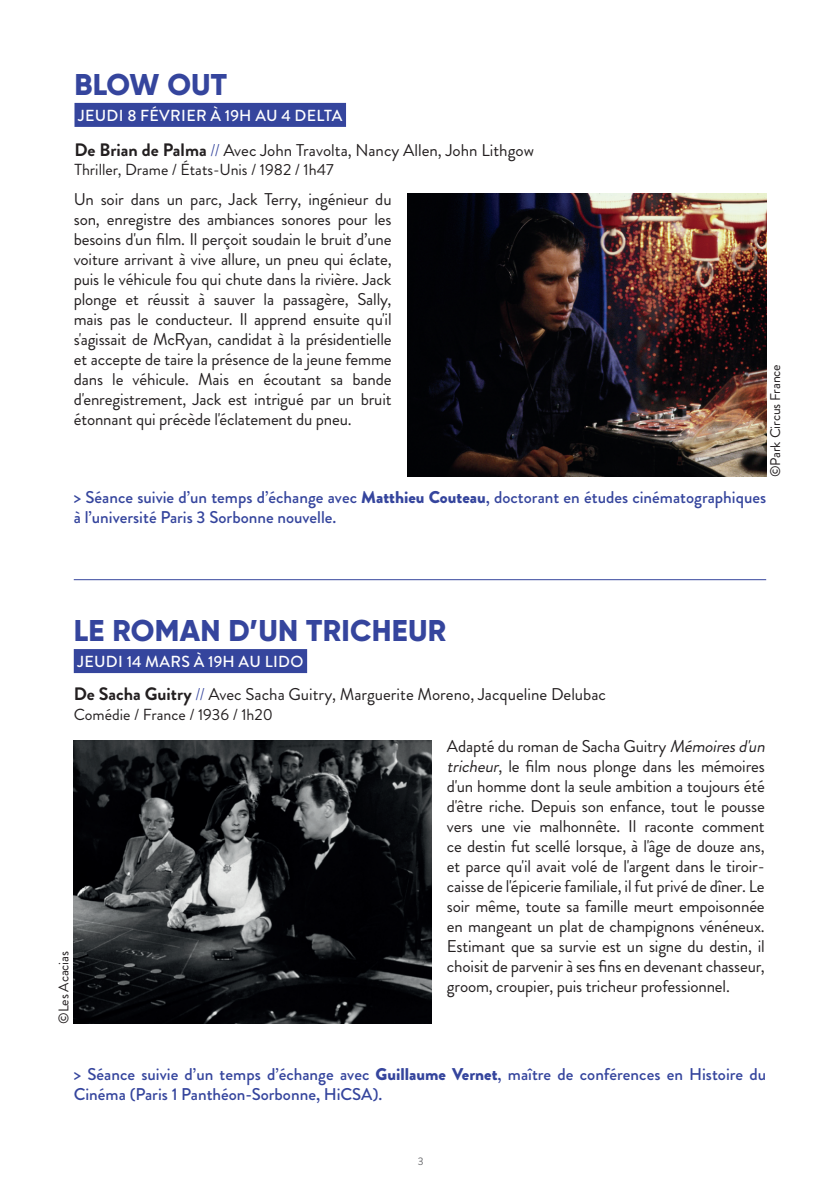
<style>
.page{position:relative;width:840px;height:1191px;background:#fff}
.page>*{position:absolute;margin:0;border:0;box-sizing:border-box;transform-origin:0 0}
.t1{font:800 30px "Gilroy";letter-spacing:.01em;color:#35459d}
.t2{font:17px/20px "Brandon Grotesque";letter-spacing:-.01em;color:#231f20;text-align:justify}
.t3{font:500 17px/20px "Brandon Grotesque";color:#35459d}
.t4{font:16px "Brandon Grotesque";color:#231f20}
.t5{font:500 16px "Brandon Grotesque";letter-spacing:.02em;color:#fff}
.t6{font:14px "Brandon Grotesque";letter-spacing:-.01em;color:#231f20}
.t7{font:11px "Brandon Grotesque";color:#6c6d70}
.s1{font-weight:700;font-size:18px}
.s2{font-family:"Frutiger";font-weight:300;font-stretch:condensed;color:#35459d}
.s3{font-weight:900}
.s4{font-style:italic}
</style>
<div class="page">
<div style="left:74px;top:103px;width:272px;height:24px;background:#35459d"></div>
<img style="left:407px;top:193px;width:358px;height:284px">
<hr style="left:74px;top:579px;width:691px;height:1px;background:#35459d">
<div style="left:74px;top:649px;width:233px;height:24px;background:#35459d"></div>
<img style="left:74px;top:740px;width:357px;height:283px">
<h1 class="t1" style="left:75px;top:65px;width:154px">BLOW OUT</h1>
<p class="t5" style="left:78px;top:104px;width:265px">JEUDI 8 FÉVRIER À 19H AU 4 DELTA</p>
<p class="t2" style="left:74px;top:140px;width:460px"><span class="s1">De Brian de Palma</span> <span class="s2">//</span> Avec John Travolta, Nancy Allen, John Lithgow</p>
<p class="t4" style="left:74px;top:158px;width:260px">Thriller, Drame / États-Unis / 1982 / 1h47</p>
<p class="t2" style="left:74px;top:190px;width:319px">Un soir dans un parc, Jack Terry, ingénieur du son, enregistre des ambiances sonores pour les besoins d'un film. Il perçoit soudain le bruit d’une voiture arrivant à vive allure, un pneu qui éclate, puis le véhicule fou qui chute dans la rivière. Jack plonge et réussit à sauver la passagère, Sally, mais pas le conducteur. Il apprend ensuite qu'il s'agissait de McRyan, candidat à la présidentielle et accepte de taire la présence de la jeune femme dans le véhicule. Mais en écoutant sa bande d'enregistrement, Jack est intrigué par un bruit étonnant qui précède l'éclatement du pneu.</p>
<p class="t6" style="left:765px;top:477px;width:114px;rotate:-90deg">©Park Circus France</p>
<p class="t3" style="left:74px;top:487px;width:693px">&gt; Séance suivie d’un temps d’échange avec <span class="s3">Matthieu Couteau</span>, doctorant en études cinématographiques à l’université Paris 3 Sorbonne nouvelle.</p>
<h1 class="t1" style="left:74px;top:611px;width:374px">LE ROMAN D’UN TRICHEUR</h1>
<p class="t5" style="left:77px;top:650px;width:227px">JEUDI 14 MARS À 19H AU LIDO</p>
<p class="t2" style="left:74px;top:685px;width:533px"><span class="s1">De Sacha Guitry</span> <span class="s2">//</span> Avec Sacha Guitry, Marguerite Moreno, Jacqueline Delubac</p>
<p class="t4" style="left:74px;top:703px;width:200px">Comédie / France / 1936 / 1h20</p>
<p class="t6" style="left:54px;top:1023px;width:74px;rotate:-90deg">©Les Acacias</p>
<p class="t2" style="left:446px;top:736px;width:323px;text-align:left">Adapté du roman de Sacha Guitry <span class="s4">Mémoiresd'un tricheur</span>, le film nous plonge dans les mémoires d'un homme dont la seule ambition a toujours été d'être riche. Depuis son enfance, tout le pousse vers une vie malhonnête. Il raconte comment ce destin fut scellé lorsque, à l'âge de douze ans, et parce qu'il avait volé de l'argent dans le tiroir&shy;caisse de l'épicerie familiale, il fut privé de dîner. Le soir même, toute sa famille meurt empoisonnée en mangeant un plat de champignons vénéneux.<br>Estimant que sa survie est un signe du destin, il choisit de parvenir à ses fins en devenant chasseur, groom, croupier, puis tricheur professionnel.</p>
<p class="t3" style="left:74px;top:1064px;width:693px">&gt; Séance suivie d’un temps d’échange avec <span class="s3">Guillaume Vernet</span>, maître de conférences en Histoire du<br>Cinéma (Paris 1 Panthéon-Sorbonne, HiCSA).</p>
<p class="t7" style="left:417px;top:1153px;width:7px">3</p>
</div>
